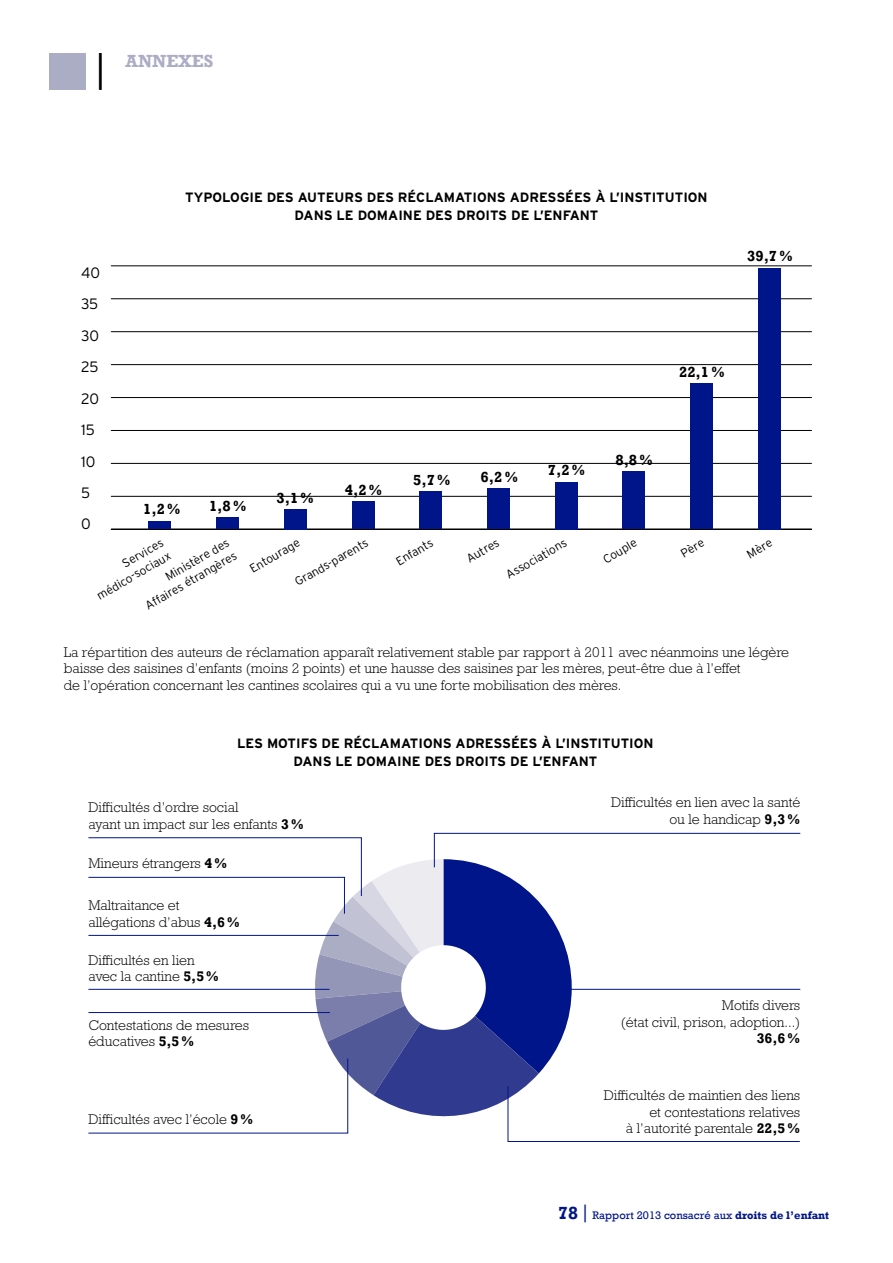
<style>
.page{position:relative;width:893px;height:1263px;background:#fff}
.page>*{position:absolute;margin:0;border:0;box-sizing:border-box;transform-origin:0 0}
.t1{font:700 18px "Rockwell";color:#abadc5}
.t2{font:700 15px "Rockwell";color:#000}
.t3{font:300 15px/31.5px "Interstate";letter-spacing:-.01em;color:#000}
.t4{font:300 14.25px/16.5px "Rockwell";color:#000}
.t5{font:700 14.25px "Rockwell";color:#000}
.t6{font:700 13.5px "Interstate";color:#000}
.t7{font:300 12px/15px "Interstate";color:#000;text-align:right}
.t8{font:11.25px "Rockwell";color:#001589}
.s1{font-family:"Interstate";font-weight:300;font-size:37.5px;color:#000}
.s2{font-weight:700}
.s3{font-weight:700;font-size:18px}
.s4{font-family:"Interstate";font-weight:300;font-size:18px}
</style>
<div class="page">
<div style="left:49px;top:53px;width:37px;height:37px;background:#abadc5"></div>
<hr style="left:111px;top:529px;width:700px;height:1px;background:#000">
<hr style="left:111px;top:496px;width:700px;height:1px;background:#000">
<hr style="left:111px;top:463px;width:700px;height:1px;background:#000">
<hr style="left:111px;top:430px;width:700px;height:1px;background:#000">
<hr style="left:111px;top:397px;width:700px;height:1px;background:#000">
<hr style="left:111px;top:364px;width:700px;height:1px;background:#000">
<hr style="left:111px;top:331px;width:700px;height:1px;background:#000">
<hr style="left:111px;top:298px;width:700px;height:1px;background:#000">
<hr style="left:111px;top:266px;width:700px;height:1px;background:#000">
<div style="left:758px;top:268px;width:23px;height:261px;background:#001589"></div>
<div style="left:690px;top:384px;width:23px;height:145px;background:#001589"></div>
<div style="left:623px;top:471px;width:22px;height:58px;background:#001589"></div>
<div style="left:555px;top:482px;width:22px;height:47px;background:#001589"></div>
<div style="left:487px;top:488px;width:23px;height:41px;background:#001589"></div>
<div style="left:420px;top:492px;width:22px;height:37px;background:#001589"></div>
<div style="left:352px;top:502px;width:22px;height:27px;background:#001589"></div>
<div style="left:284px;top:509px;width:23px;height:20px;background:#001589"></div>
<div style="left:217px;top:517px;width:22px;height:12px;background:#001589"></div>
<div style="left:149px;top:521px;width:22px;height:8px;background:#001589"></div>
<svg style="left:88px;top:833px;width:713px;height:309px"></svg>
<p class="t1" style="left:95px;top:50px;width:120px"><span class="s1">|</span> ANNEXES</p>
<p class="t6" style="left:185px;top:189px;width:19px">TYPOLOGIE</p>
<p class="t6" style="left:267px;top:189px;width:10px">DES</p>
<p class="t6" style="left:298px;top:189px;width:11px">AUTEURS</p>
<p class="t6" style="left:367px;top:189px;width:10px">DES</p>
<p class="t6" style="left:398px;top:189px;width:29px">RÉCLAMATIONS</p>
<p class="t6" style="left:510px;top:189px;width:11px">ADRESS</p>
<p class="t6" style="left:565px;top:189px;width:64px">ÉES À L’INSTITUTION</p>
<p class="t6" style="left:294px;top:207px;width:11px">DANS</p>
<p class="t6" style="left:337px;top:207px;width:31px">LE DOMAINE</p>
<p class="t6" style="left:426px;top:207px;width:10px">DES</p>
<p class="t6" style="left:457px;top:207px;width:10px">DROITS</p>
<p class="t6" style="left:511px;top:207px;width:43px">DE L’ENFANT</p>
<p class="t2" style="left:747px;top:247px;width:47px">39,7%</p>
<p class="t3" style="left:81px;top:256px;width:21px">40<br>35<br>30<br>25<br>20<br>15<br>10<br>5<br>0</p>
<p class="t7" style="left:87px;top:577px;width:85px;rotate:-30deg">Services médico-sociaux</p>
<p class="t2" style="left:679px;top:363px;width:47px">22,1%</p>
<p class="t2" style="left:615px;top:451px;width:39px">8,8%</p>
<p class="t2" style="left:548px;top:461px;width:39px">7,2%</p>
<p class="t2" style="left:413px;top:470px;width:39px">5,7%</p>
<p class="t2" style="left:481px;top:468px;width:39px">6,2%</p>
<p class="t2" style="left:345px;top:481px;width:39px">4,2%</p>
<p class="t2" style="left:276px;top:488px;width:39px">3,1%</p>
<p class="t2" style="left:143px;top:500px;width:39px">1,2%</p>
<p class="t2" style="left:209px;top:497px;width:39px">1,8%</p>
<p class="t7" style="left:135px;top:587px;width:105px;rotate:-30deg">Ministère des<br>Affaires étrangères</p>
<p class="t7" style="left:247px;top:563px;width:57px;rotate:-30deg">Entourage</p>
<p class="t7" style="left:292px;top:576px;width:84px;rotate:-30deg">Grands-parents</p>
<p class="t7" style="left:393px;top:555px;width:42px;rotate:-30deg">Enfants</p>
<p class="t7" style="left:463px;top:553px;width:37px;rotate:-30deg">Autres</p>
<p class="t7" style="left:503px;top:569px;width:69px;rotate:-30deg">Associations</p>
<p class="t7" style="left:600px;top:553px;width:39px;rotate:-30deg">Couple</p>
<p class="t7" style="left:678px;top:547px;width:26px;rotate:-30deg">Père</p>
<p class="t7" style="left:744px;top:548px;width:28px;rotate:-30deg">Mère</p>
<p class="t4" style="left:64px;top:644px;width:727px">La répartition des auteurs de réclamation apparaît relativement stable par rapport à 2011 avec néanmoins une légère baisse des saisines d’enfants (moins 2 points) et une hausse des saisines par les mères, peut-être due à l’effet<br>de l’opération concernant les cantines scolaires qui a vu une forte mobilisation des mères.</p>
<p class="t6" style="left:237px;top:734px;width:9px">LES</p>
<p class="t6" style="left:267px;top:734px;width:10px">MOTIFS</p>
<p class="t6" style="left:322px;top:734px;width:51px">DE RÉCLAMATIONS</p>
<p class="t6" style="left:456px;top:734px;width:11px">ADRESS</p>
<p class="t6" style="left:511px;top:734px;width:64px">ÉES À L’INSTITUTION</p>
<p class="t6" style="left:293px;top:752px;width:11px">DANS</p>
<p class="t6" style="left:336px;top:752px;width:31px">LE DOMAINE</p>
<p class="t6" style="left:425px;top:752px;width:10px">DES</p>
<p class="t6" style="left:456px;top:752px;width:10px">DROITS</p>
<p class="t6" style="left:510px;top:752px;width:43px">DE L’ENFANT</p>
<p class="t4" style="left:611px;top:794px;width:191px;text-align:right">Difficultés en lien avec la santé ou le handicap <span class="s2">9,3%</span></p>
<p class="t4" style="left:88px;top:799px;width:217px">Difficultés d’ordre social<br>ayant un impact sur les enfants <span class="s2">3%</span></p>
<p class="t4" style="left:88px;top:855px;width:140px">Mineurs étrangers <span class="s2">4%</span></p>
<p class="t4" style="left:88px;top:897px;width:153px">Maltraitance et allégations d’abus <span class="s2">4,6%</span></p>
<p class="t4" style="left:88px;top:952px;width:132px">Difficultés en lien avec la cantine <span class="s2">5,5%</span></p>
<p class="t4" style="left:88px;top:1017px;width:162px">Contestations de mesures éducatives <span class="s2">5,5%</span></p>
<p class="t4" style="left:621px;top:997px;width:181px;text-align:right">Motifs divers<br>(état civil, prison, adoption...)</p>
<p class="t5" style="left:757px;top:1030px;width:45px">36,6%</p>
<p class="t4" style="left:88px;top:1111px;width:166px">Difficultés avec l’école <span class="s2">9%</span></p>
<p class="t4" style="left:604px;top:1087px;width:198px;text-align:right">Difficultés de maintien des liens et contestations relatives<br>à l’autorité parentale <span class="s2">22,5%</span></p>
<p class="t8" style="left:558px;top:1208px;width:273px"><span class="s3">78</span> <span class="s4">|</span> Rapport 2013 consacré aux <span class="s2">droits de l’enfant</span></p>
</div>
